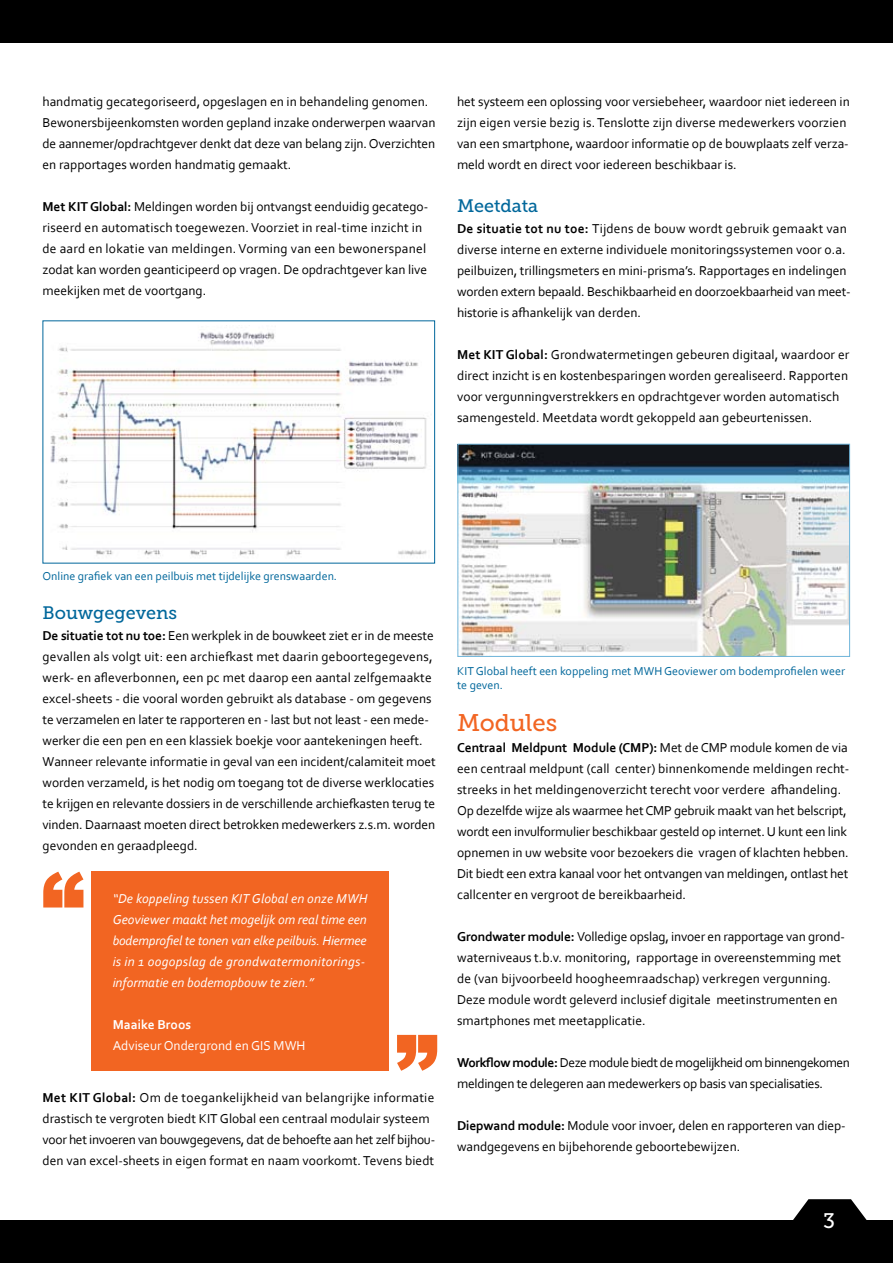
<style>
.page{position:relative;width:893px;height:1263px;background:#fff}
.page>*{position:absolute;margin:0;border:0;box-sizing:border-box;transform-origin:0 0}
.t1{font:900 90px "Arial";color:#f26522}
.t2{font:24px "Museo Slab 500";letter-spacing:-.005em;color:#f26522}
.t3{font:21px "Museo Slab 500";color:#fff}
.t4{font:18px "Museo Slab 500";color:#00679b}
.t5{font:13.5px/21px "Corbel";color:#000}
.t6{font:italic 13.5px/21px "Corbel";color:#fff}
.t7{font:13.5px/21px "Corbel";letter-spacing:-.02em;color:#000}
.t8{font:13.5px/21px "Corbel";color:#fff}
.t9{font:12px/14.4px "Corbel";color:#00679b}
.s1{font-weight:700}
</style>
<div class="page">
<div style="left:0;top:0;width:893px;height:43px;background:#000"></div>
<div style="left:0;top:1220px;width:893px;height:43px;background:#000"></div>
<svg style="left:793px;top:1199px;width:74px;height:21px"></svg>
<div style="left:91px;top:872px;width:298px;height:199px;background:#f26522"></div>
<img style="left:50px;top:325px;width:377px;height:231px">
<img style="left:459px;top:446px;width:389px;height:209px">
<div style="left:457px;top:444px;width:393px;height:213px;border:1px solid #6fb5da"></div>
<p class="t5" style="left:43px;top:91px;width:394px">handmatig gecategoriseerd, opgeslagen en in behandeling genomen.<br>Bewonersbijeenkomsten worden gepland inzake onderwerpen waarvan de aannemer/opdrachtgever denkt dat deze van belang zijn. Overzichten en rapportages worden handmatig gemaakt.</p>
<p class="t5" style="left:43px;top:196px;width:387px"><span class="s1">Met KIT Global:</span> Meldingen worden bij ontvangst eenduidig gecatego&shy;riseerd en automatisch toegewezen. Voorziet in real-time inzicht in de aard en lokatie van meldingen. Vorming van een bewonerspanel zodat kan worden geanticipeerd op vragen. De opdrachtgever kan live meekijken met de voortgang.</p>
<p class="t5" style="left:457px;top:91px;width:394px">het systeem een oplossing voor versiebeheer, waardoor niet iedereen in zijn eigen versie bezig is. Tenslotte zijn diverse medewerkers voorzien van een smartphone, waardoor informatie op de bouwplaats zelf verza&shy;meld wordt en direct voor iedereen beschikbaar is.</p>
<p class="t4" style="left:457px;top:195px;width:83px">Meetdata</p>
<p class="t5" style="left:457px;top:217px;width:395px"><span class="s1">De situatie tot nu toe:</span> Tijdens de bouw wordt gebruik gemaakt van diverse interne en externe individuele monitoringssystemen voor o.a. peilbuizen, trillingsmeters en mini-prisma’s. Rapportages en indelingen worden extern bepaald. Beschikbaarheid en doorzoekbaarheid van meet&shy;historie is afhankelijk van derden.</p>
<p class="t5" style="left:457px;top:343px;width:394px"><span class="s1">Met KIT Global:</span> Grondwatermetingen gebeuren digitaal, waardoor er direct inzicht is en kostenbesparingen worden gerealiseerd. Rapporten voor vergunningverstrekkers en opdrachtgever worden automatisch samengesteld. Meetdata wordt gekoppeld aan gebeurtenissen.</p>
<p class="t9" style="left:43px;top:569px;width:296px">Online grafiek van een peilbuis met tijdelijke grenswaarden.</p>
<p class="t4" style="left:43px;top:603px;width:136px">Bouwgegevens</p>
<p class="t5" style="left:43px;top:625px;width:395px"><span class="s1">De situatie tot nu toe:</span> Een werkplek in de bouwkeet ziet er in de meeste gevallen als volgt uit: een archiefkast met daarin geboortegegevens, werk- en afleverbonnen, een pc met daarop een aantal zelfgemaakte excel-sheets - die vooral worden gebruikt als database - om gegevens te verzamelen en later te rapporteren en - last but not least - een mede&shy;werker die een pen en een klassiek boekje voor aantekeningen heeft.<br>Wanneer relevante informatie in geval van een incident/calamiteit moet worden verzameld, is het nodig om toegang tot de diverse werklocaties te krijgen en relevante dossiers in de verschillende archiefkasten terug te vinden. Daarnaast moeten direct betrokken medewerkers z.s.m. worden gevonden en geraadpleegd.</p>
<p class="t1" style="left:40px;top:840px;width:48px">‘ ‘</p>
<p class="t6" style="left:113px;top:888px;width:256px">“De koppeling tussen KIT Global en onze MWH Geoviewer maakt het mogelijk om real time een bodemprofiel te tonen van elke peilbuis. Hiermee is in 1 oogopslag de grondwatermonitorings&shy;informatie en bodemopbouw te zien.”</p>
<p class="t8" style="left:113px;top:1014px;width:194px"><span class="s1">Maaike Broos<br></span>Adviseur Ondergrond en GIS MWH</p>
<p class="t1" style="left:440px;top:1103px;width:48px;rotate:-180deg">‘ ‘</p>
<p class="t5" style="left:43px;top:1087px;width:394px"><span class="s1">Met KIT Global:</span> Om de toegankelijkheid van belangrijke informatie drastisch te vergroten biedt KIT Global een centraal modulair systeem voor het invoeren van bouwgegevens, dat de behoefte aan het zelf bijhou&shy;den van excel-sheets in eigen format en naam voorkomt. Tevens biedt</p>
<p class="t9" style="left:457px;top:663px;width:389px">KIT Global heeft een koppeling met MWH Geoviewer om bodemprofielen weer te geven.</p>
<p class="t2" style="left:457px;top:709px;width:102px">Modules</p>
<p class="t5" style="left:457px;top:736px;width:394px"><span class="s1">Centraal Meldpunt Module (CMP):</span> Met de CMP module komen de via een centraal meldpunt (call center) binnenkomende meldingen recht&shy;streeks in het meldingenoverzicht terecht voor verdere afhandeling.<br>Op dezelfde wijze als waarmee het CMP gebruik maakt van het belscript, wordt een invulformulier beschikbaar gesteld op internet. U kunt een link opnemen in uw website voor bezoekers die vragen of klachten hebben.<br>Dit biedt een extra kanaal voor het ontvangen van meldingen, ontlast het callcenter en vergroot de bereikbaarheid.</p>
<p class="t5" style="left:457px;top:925px;width:389px"><span class="s1">Grondwater module:</span> Volledige opslag, invoer en rapportage van grond&shy;waterniveaus t.b.v. monitoring, rapportage in overeenstemming met de (van bijvoorbeeld hoogheemraadschap) verkregen vergunning.<br>Deze module wordt geleverd inclusief digitale meetinstrumenten en smartphones met meetapplicatie.</p>
<p class="t7" style="left:457px;top:1051px;width:394px"><span class="s1">Workflow module:</span> Deze module biedt de mogelijkheid om binnengekomen meldingen te delegeren aan medewerkers op basis van specialisaties.</p>
<p class="t5" style="left:457px;top:1114px;width:390px"><span class="s1">Diepwand module:</span> Module voor invoer, delen en rapporteren van diep&shy;wandgegevens en bijbehorende geboortebewijzen.</p>
<p class="t3" style="left:823px;top:1209px;width:13px">3</p>
</div>
